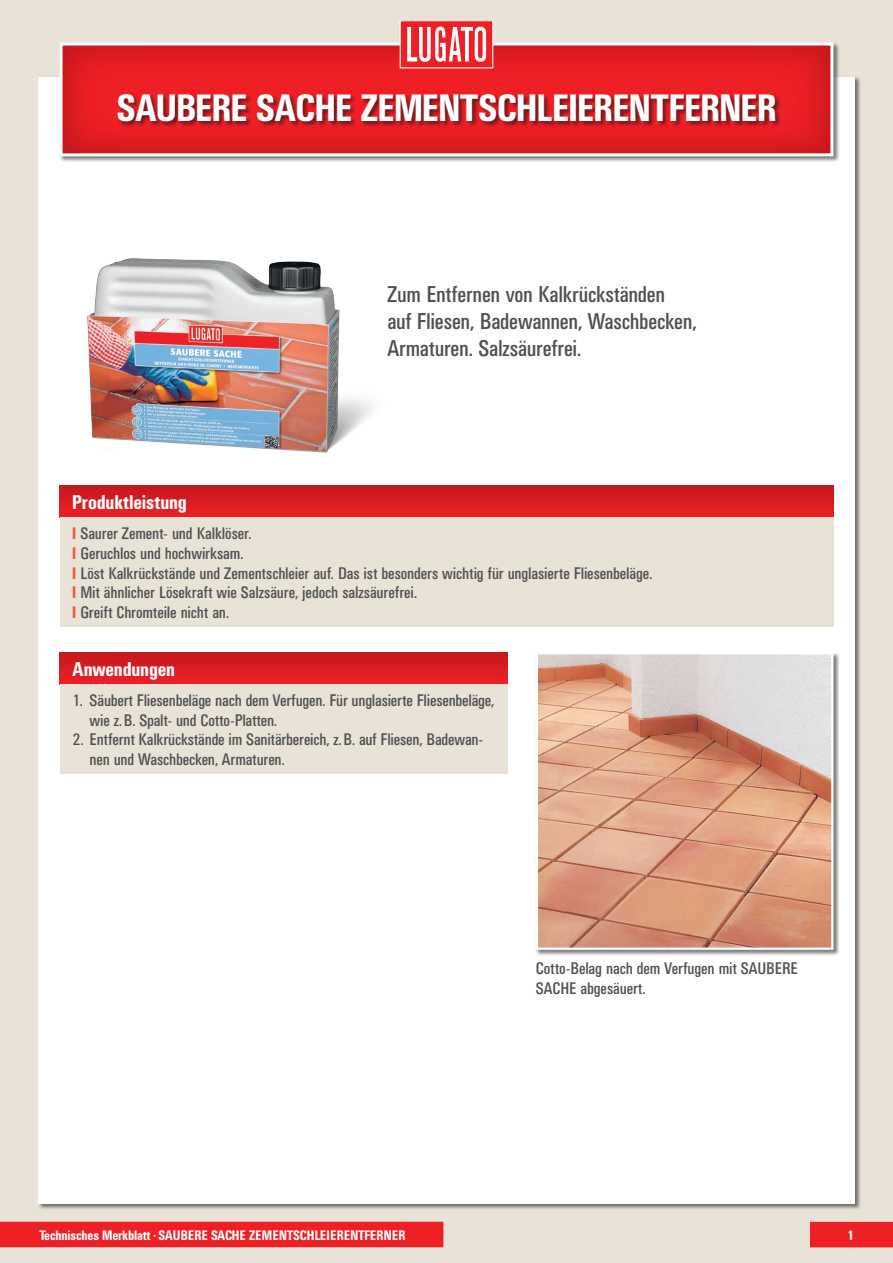
<style>
.page{position:relative;width:893px;height:1263px;background:#e9e3d7}
.page>*{position:absolute;margin:0;border:0;box-sizing:border-box;transform-origin:0 0}
.t1{font:500 condensed 37.5px "UN11";color:#fff}
.t2{font:condensed 22.5px/27px "UN11";color:#4e5051}
.t3{font:500 condensed 19.5px "UN11";letter-spacing:.005em;color:#fff}
.t4{font:condensed 16.5px/19.8px "UN11";color:#4e5051}
.t5{font:500 condensed 13.5px "UN11";color:#fff}
.s1{font-weight:500;color:#f0593e}
</style>
<div class="page">
<div style="left:38px;top:77px;width:817px;height:1126px;background:#fff"></div>
<div style="left:810px;top:1222px;width:83px;height:25px;background:#ee1f25"></div>
<div style="left:0;top:1222px;width:443px;height:25px;background:#ee1f25"></div>
<div style="left:59px;top:42px;width:781px;height:121px;background:#101314;opacity:.55"></div>
<svg style="left:60px;top:43px;width:773px;height:113px;background:#e42c32"></svg>
<div style="left:117px;top:94px;width:665px;height:34px;background:#101314;opacity:.55"></div>
<div style="left:400px;top:21px;width:93px;height:47px;background:#ee1f25"></div>
<div style="left:400px;top:20px;width:93px;height:48px;border:1px solid #fff"></div>
<svg style="left:407px;top:27px;width:79px;height:35px"></svg>
<div style="left:535px;top:652px;width:305px;height:304px;background:#101314;opacity:.55"></div>
<img style="left:539px;top:655px;width:291px;height:292px">
<div style="left:536px;top:652px;width:297px;height:298px;border:2px solid #fff"></div>
<div style="left:60px;top:652px;width:447px;height:32px;background:linear-gradient(to bottom,#c4191e,#ed1f26)"></div>
<div style="left:60px;top:684px;width:447px;height:90px;background:#e9e3d7"></div>
<div style="left:60px;top:485px;width:773px;height:32px;background:linear-gradient(to bottom,#c2191e,#ec1f26)"></div>
<div style="left:60px;top:517px;width:773px;height:110px;background:#e9e3d7"></div>
<img style="left:88px;top:259px;width:284px;height:194px">
<h1 class="t1" style="left:117px;top:86px;width:661px">SAUBERE SACHE ZEMENTSCHLEIERENTFERNER</h1>
<h2 class="t2" style="left:387px;top:281px;width:311px">Zum Entfernen von Kalkrückständen<br>auf Fliesen, Badewannen, Waschbecken,<br>Armaturen. Salzsäurefrei.</h2>
<p class="t3" style="left:72px;top:491px;width:116px">Produktleistung</p>
<p class="t4" style="left:72px;top:523px;width:582px"><span class="s1">I</span> Saurer Zement- und Kalklöser.<br><span class="s1">I</span> Geruchlos und hochwirksam.<br><span class="s1">I</span> Löst Kalkrückstände und Zementschleier auf. Das ist besonders wichtig für unglasierte Fliesenbeläge.<br><span class="s1">I</span> Mit ähnlicher Lösekraft wie Salzsäure, jedoch salzsäurefrei.<br><span class="s1">I</span> Greift Chromteile nicht an.</p>
<p class="t3" style="left:73px;top:658px;width:104px">Anwendungen</p>
<p class="t4" style="left:90px;top:690px;width:406px;text-indent:-17px">1. Säubert Fliesenbeläge nach dem Verfugen. Für unglasierte Fliesenbeläge, wie z.B. Spalt- und Cotto-Platten.</p>
<p class="t4" style="left:90px;top:730px;width:395px;text-indent:-17px">2. Entfernt Kalkrückstände im Sanitärbereich, z.B. auf Fliesen, Badewan&shy;nen und Waschbecken, Armaturen.</p>
<p class="t4" style="left:536px;top:959px;width:263px">Cotto-Belag nach dem Verfugen mit SAUBERE<br>SACHE abgesäuert.</p>
<p class="t5" style="left:39px;top:1227px;width:367px">Technisches Merkblatt <sup>•</sup> SAUBERE SACHE ZEMENTSCHLEIERENTFERNER</p>
<p class="t5" style="left:847px;top:1227px;width:8px">1</p>
</div>
